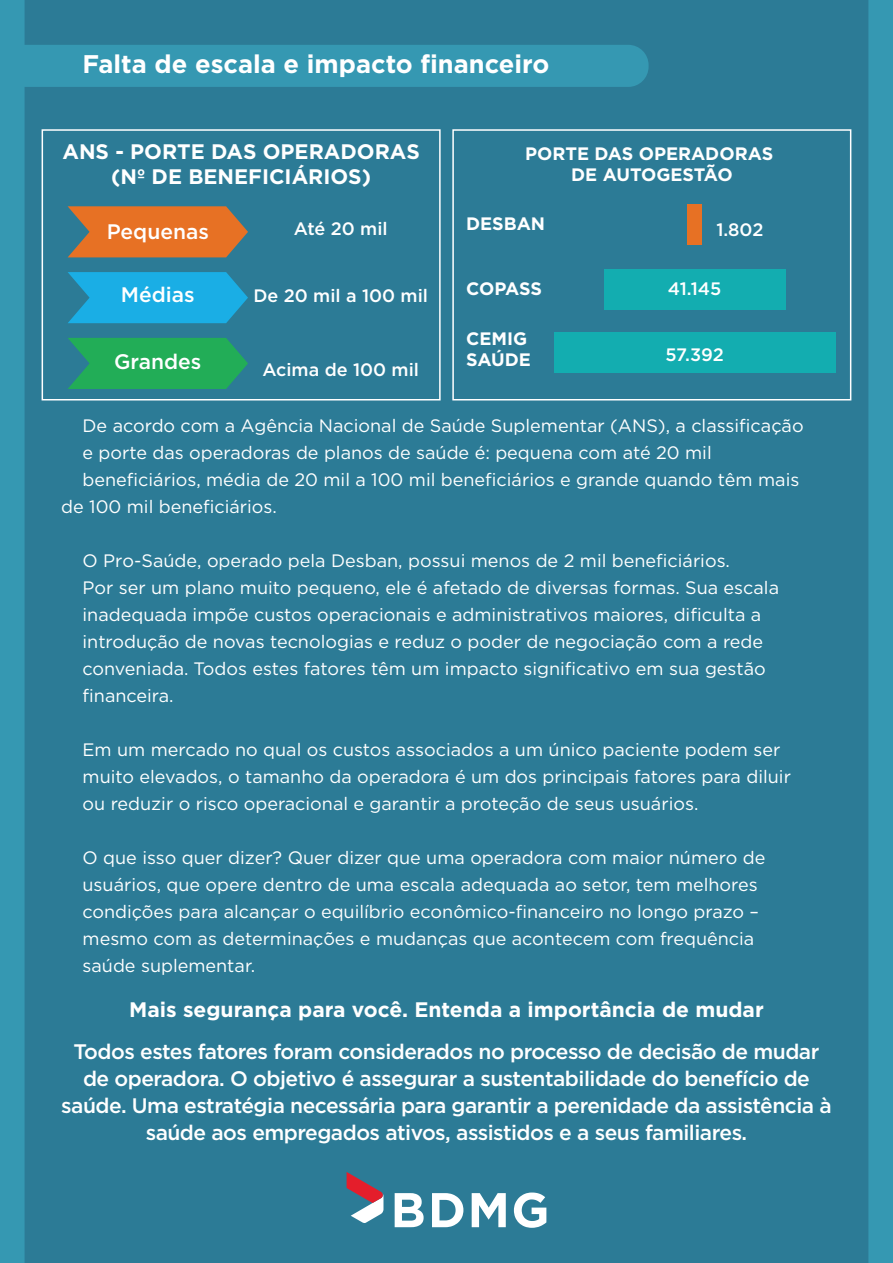
<style>
.page{position:relative;width:893px;height:1263px;background:#3598b2}
.page>*{position:absolute;margin:0;border:0;box-sizing:border-box;transform-origin:0 0}
.t1{font:700 25.5px "Gotham";color:#fff}
.t2{font:500 21px/27px "Gotham";letter-spacing:-.025em;color:#fff;text-align:center}
.t3{font:700 21px/25.2px "Gotham";color:#fff;text-align:center}
.t4{font:500 21px "Gotham";color:#fff}
.t5{font:18px/27px "Gotham";color:#fff}
.t6{font:500 18px "Gotham";color:#fff}
.t7{font:700 18px/21.6px "Gotham";color:#fff;text-align:center}
</style>
<div class="page">
<div style="left:25px;top:0;width:843px;height:1263px;background:#2c7b96"></div>
<svg style="left:25px;top:45px;width:624px;height:42px"></svg>
<div style="left:42px;top:129px;width:399px;height:271px;border:2px solid #fff"></div>
<svg style="left:68px;top:206px;width:180px;height:51px;background:#cf7232"></svg>
<svg style="left:68px;top:272px;width:180px;height:51px;background:#1ca7db"></svg>
<svg style="left:68px;top:338px;width:180px;height:51px;background:#23a65e"></svg>
<div style="left:452px;top:129px;width:399px;height:271px;border:2px solid #fff"></div>
<div style="left:554px;top:332px;width:281px;height:41px;background:#13adb0"></div>
<div style="left:604px;top:269px;width:181px;height:41px;background:#13adb0"></div>
<div style="left:687px;top:204px;width:15px;height:41px;background:#e77124"></div>
<svg style="left:395px;top:1193px;width:29px;height:34px"></svg>
<svg style="left:432px;top:1193px;width:31px;height:34px"></svg>
<svg style="left:472px;top:1193px;width:34px;height:34px"></svg>
<svg style="left:514px;top:1192px;width:32px;height:36px"></svg>
<svg style="left:347px;top:1172px;width:36px;height:51px;background:#8d7d8e"></svg>
<h1 class="t1" style="left:82px;top:47px;width:469px">Falta de escala e impacto financeiro</h1>
<p class="t3" style="left:62px;top:139px;width:359px">ANS - PORTE DAS OPERADORAS (Nº DE BENEFICIÁRIOS)</p>
<p class="t4" style="left:107px;top:218px;width:104px">Pequenas</p>
<p class="t6" style="left:294px;top:216px;width:95px">Até 20 mil</p>
<p class="t2" style="left:121px;top:281px;width:75px">Médias</p>
<p class="t4" style="left:114px;top:348px;width:89px">Grandes</p>
<p class="t6" style="left:253px;top:284px;width:176px">De 20 mil a 100 mil</p>
<p class="t6" style="left:262px;top:357px;width:158px">Acima de 100 mil</p>
<p class="t7" style="left:525px;top:142px;width:250px">PORTE DAS OPERADORAS<br>DE AUTOGESTÃO</p>
<p class="t7" style="left:466px;top:212px;width:81px">DESBAN</p>
<p class="t6" style="left:716px;top:218px;width:49px">1.802</p>
<p class="t7" style="left:466px;top:278px;width:77px">COPASS</p>
<p class="t7" style="left:466px;top:328px;width:66px;text-align:left">CEMIG<br>SAÚDE</p>
<p class="t6" style="left:668px;top:277px;width:55px">41.145</p>
<p class="t6" style="left:665px;top:343px;width:60px">57.392</p>
<p class="t5" style="left:83px;top:411px;width:723px">De acordo com a Agência Nacional de Saúde Suplementar (ANS), a classificação</p>
<p class="t5" style="left:83px;top:438px;width:631px">e porte das operadoras de planos de saúde é: pequena com até 20 mil</p>
<p class="t5" style="left:83px;top:465px;width:718px">beneficiários, média de 20 mil a 100 mil beneficiários e grande quando têm mais</p>
<p class="t5" style="left:61px;top:492px;width:217px">de 100 mil beneficiários.</p>
<p class="t5" style="left:83px;top:546px;width:698px">O Pro-Saúde, operado pela Desban, possui menos de 2 mil beneficiários.<br>Por ser um plano muito pequeno, ele é afetado de diversas formas. Sua escala inadequada impõe custos operacionais e administrativos maiores, dificulta a introdução de novas tecnologias e reduz o poder de negociação com a rede conveniada. Todos estes fatores têm um impacto significativo em sua gestão financeira.</p>
<p class="t5" style="left:83px;top:735px;width:710px">Em um mercado no qual os custos associados a um único paciente podem ser muito elevados, o tamanho da operadora é um dos principais fatores para diluir ou reduzir o risco operacional e garantir a proteção de seus usuários.</p>
<p class="t5" style="left:83px;top:843px;width:684px">O que isso quer dizer? Quer dizer que uma operadora com maior número de usuários, que opere dentro de uma escala adequada ao setor, tem melhores condições para alcançar o equilíbrio econômico-financeiro no longo prazo – mesmo com as determinações e mudanças que acontecem com frequência saúde suplementar.</p>
<p class="t3" style="left:129px;top:997px;width:636px">Mais segurança para você. Entenda a importância de mudar</p>
<p class="t2" style="left:61px;top:1038px;width:772px">Todos estes fatores foram considerados no processo de decisão de mudar de operadora. O objetivo é assegurar a sustentabilidade do benefício de saúde. Uma estratégia necessária para garantir a perenidade da assistência à saúde aos empregados ativos, assistidos e a seus familiares.</p>
</div>
